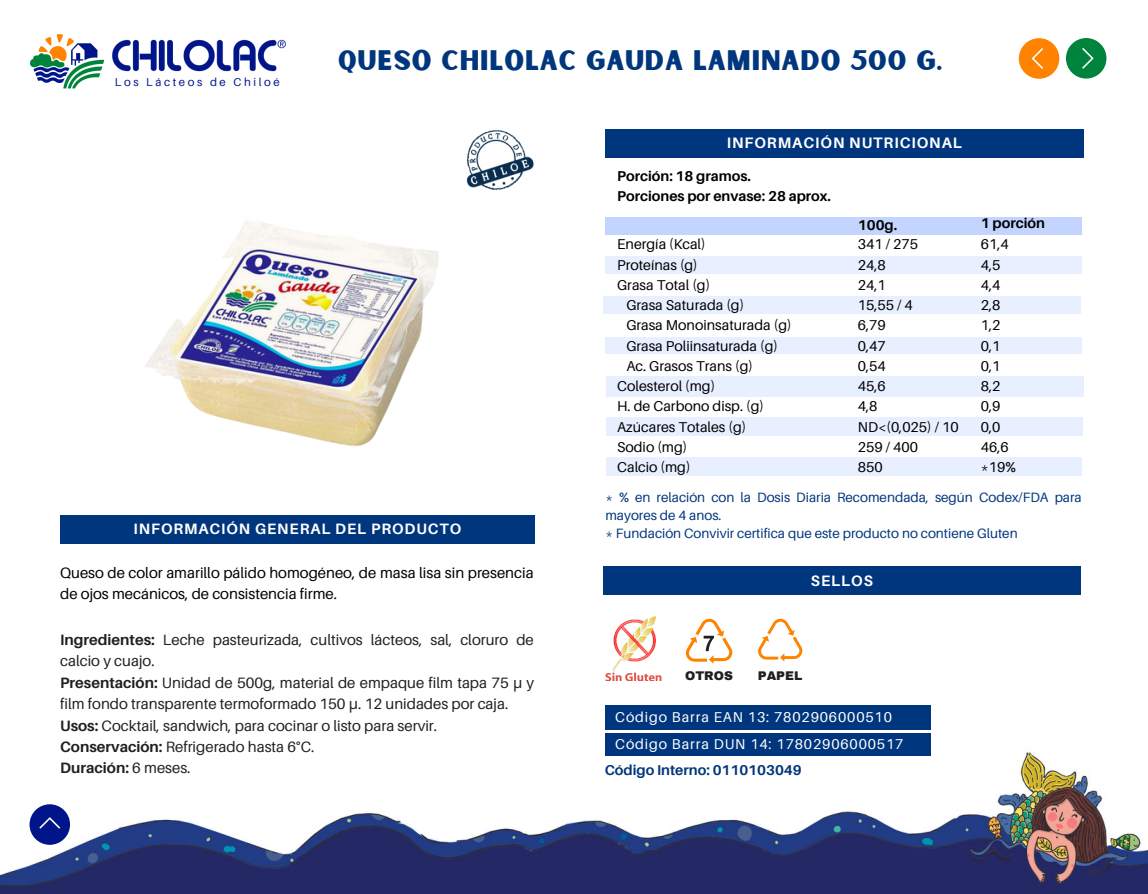
<style>
.page{position:relative;width:1148px;height:894px;background:#fff}
.page>*{position:absolute;margin:0;border:0;box-sizing:border-box;transform-origin:0 0}
.t1{font:27px "Sunborn Sans One";letter-spacing:.035em;color:#00367d}
.t2{font:700 15.15px "Aileron";letter-spacing:.06em;color:#fff}
.t3{font:15px/21.3px "Aileron";color:#221f20}
.t4{font:15px/21.3px "Aileron";color:#000}
.t5{font:700 15px "Aileron";letter-spacing:.06em;color:#fff}
.t6{font:700 15px "Aileron";color:#221f20}
.t7{font:14.25px "Aileron";color:#000}
.t8{font:14.25px "Aileron";letter-spacing:.06em;color:#fff}
.t9{font:700 14.25px "Aileron";color:#000}
.t10{font:700 14.25px "Aileron";color:#00367d}
.t11{font:13.5px/18px "Aileron";color:#00367d}
.t12{font:900 12.3px "Archivo";color:#221f20}
.t13{font:11.4px "Aileron";letter-spacing:.225em;color:#001589}
.s1{font-weight:700}
.s2{font-family:"Noto Sans"}
.s3{font-weight:400}
</style>
<div class="page">
<img style="left:466px;top:130px;width:68px;height:60px">
<img style="left:606px;top:616px;width:55px;height:64px">
<svg style="left:758px;top:618px;width:44px;height:43px"></svg>
<svg style="left:685px;top:618px;width:47px;height:45px"></svg>
<div style="left:604px;top:256px;width:477px;height:18px;background:#e8efff"></div>
<div style="left:603px;top:296px;width:477px;height:17px;background:#e8efff"></div>
<div style="left:604px;top:337px;width:477px;height:17px;background:#e8efff"></div>
<div style="left:606px;top:376px;width:477px;height:20px;background:#e8efff"></div>
<div style="left:606px;top:417px;width:476px;height:18px;background:#e8efff"></div>
<div style="left:606px;top:457px;width:475px;height:19px;background:#e8efff"></div>
<div style="left:605px;top:217px;width:476px;height:17px;background:#c3d5ff"></div>
<div style="left:605px;top:129px;width:478px;height:28px;background:#00367d"></div>
<img style="left:0;top:733px;width:1148px;height:160px">
<div style="left:604px;top:705px;width:326px;height:24px;background:#00367d"></div>
<div style="left:604px;top:733px;width:326px;height:22px;background:#00367d"></div>
<div style="left:60px;top:515px;width:474px;height:28px;background:#00367d"></div>
<img style="left:30px;top:35px;width:75px;height:54px">
<img style="left:112px;top:39px;width:174px;height:33px">
<div style="left:603px;top:566px;width:477px;height:29px;background:#00367d"></div>
<img style="left:145px;top:221px;width:294px;height:226px">
<div style="left:1065px;top:38px;width:41px;height:41px;background:#00833d;border-radius:20px"></div>
<svg style="left:1082px;top:48px;width:11px;height:21px"></svg>
<div style="left:1018px;top:38px;width:41px;height:41px;background:#ff8200;border-radius:20px"></div>
<svg style="left:1031px;top:48px;width:12px;height:21px"></svg>
<div style="left:30px;top:804px;width:40px;height:40px;background:#001589;border-radius:20px"></div>
<svg style="left:39px;top:817px;width:21px;height:11px"></svg>
<p class="t13" style="left:115px;top:75px;width:166px">Los Lácteos de Chiloé</p>
<p class="t1" style="left:338px;top:43px;width:605px">QUESO CHILOLAC GAUDA LAMINADO 500 G.</p>
<p class="t2" style="left:727px;top:133px;width:237px">INFORMACIÓN NUTRICIONAL</p>
<p class="t9" style="left:617px;top:167px;width:135px">Porción: 18 gramos.</p>
<p class="t9" style="left:617px;top:187px;width:215px">Porciones por envase: 28 aprox.</p>
<p class="t7" style="left:617px;top:235px;width:90px">Energía (Kcal)</p>
<p class="t7" style="left:617px;top:256px;width:82px">Proteínas (g)</p>
<p class="t7" style="left:617px;top:276px;width:94px">Grasa Total (g)</p>
<p class="t7" style="left:626px;top:296px;width:119px">Grasa Saturada (g)</p>
<p class="t7" style="left:626px;top:316px;width:167px">Grasa Monoinsaturada (g)</p>
<p class="t7" style="left:626px;top:337px;width:153px">Grasa Poliinsaturada (g)</p>
<p class="t7" style="left:626px;top:357px;width:128px">Ac. Grasos Trans (g)</p>
<p class="t7" style="left:617px;top:377px;width:99px">Colesterol (mg)</p>
<p class="t7" style="left:617px;top:397px;width:148px">H. de Carbono disp. (g)</p>
<p class="t7" style="left:617px;top:418px;width:131px">Azúcares Totales (g)</p>
<p class="t7" style="left:617px;top:438px;width:72px">Sodio (mg)</p>
<p class="t7" style="left:617px;top:458px;width:75px">Calcio (mg)</p>
<p class="t9" style="left:858px;top:216px;width:41px">100g.</p>
<p class="t9" style="left:980px;top:214px;width:66px">1 porción</p>
<p class="t7" style="left:858px;top:235px;width:62px">341 / 275</p>
<p class="t7" style="left:858px;top:256px;width:29px">24,8</p>
<p class="t7" style="left:858px;top:276px;width:29px">24,1</p>
<p class="t7" style="left:858px;top:296px;width:56px">15,55 / 4</p>
<p class="t7" style="left:858px;top:316px;width:29px">6,79</p>
<p class="t7" style="left:858px;top:337px;width:29px">0,47</p>
<p class="t7" style="left:858px;top:357px;width:29px">0,54</p>
<p class="t7" style="left:858px;top:377px;width:29px">45,6</p>
<p class="t7" style="left:858px;top:397px;width:21px">4,8</p>
<p class="t7" style="left:858px;top:418px;width:102px">ND&lt;(0,025) / 10</p>
<p class="t7" style="left:858px;top:438px;width:62px">259 / 400</p>
<p class="t7" style="left:858px;top:458px;width:26px">850</p>
<p class="t7" style="left:980px;top:235px;width:29px">61,4</p>
<p class="t7" style="left:980px;top:256px;width:21px">4,5</p>
<p class="t7" style="left:980px;top:276px;width:21px">4,4</p>
<p class="t7" style="left:980px;top:296px;width:21px">2,8</p>
<p class="t7" style="left:980px;top:316px;width:21px">1,2</p>
<p class="t7" style="left:980px;top:337px;width:21px">0,1</p>
<p class="t7" style="left:980px;top:357px;width:21px">0,1</p>
<p class="t7" style="left:980px;top:377px;width:21px">8,2</p>
<p class="t7" style="left:980px;top:397px;width:21px">0,9</p>
<p class="t7" style="left:980px;top:418px;width:21px">0,0</p>
<p class="t7" style="left:980px;top:438px;width:29px">46,6</p>
<p class="t7" style="left:980px;top:458px;width:37px">*19%</p>
<p class="t5" style="left:134px;top:519px;width:329px">INFORMACIÓN GENERAL DEL PRODUCTO</p>
<p class="t4" style="left:60px;top:561px;width:475px">Queso de color amarillo pálido homogéneo, de masa lisa sin presencia de ojos mecánicos, de consistencia firme.</p>
<p class="t3" style="left:60px;top:628px;width:475px"><span class="s1">Ingredientes:</span> Leche pasteurizada, cultivos lácteos, sal, cloruro de calcio y cuajo.</p>
<p class="t3" style="left:60px;top:671px;width:475px"><span class="s1">Presentación:</span> Unidad de 500g, material de empaque film tapa 75 <span class="s2">µ</span> y film fondo transparente termoformado 150 <span class="s2">µ</span>. 12 unidades por caja.</p>
<p class="t3" style="left:60px;top:714px;width:378px"><span class="s1">Usos:</span> Cocktail, sandwich, para cocinar o listo para servir.</p>
<p class="t3" style="left:60px;top:735px;width:256px"><span class="s1">Conservación:</span> Refrigerado hasta 6°C.</p>
<p class="t6" style="left:60px;top:758px;width:132px">Duración: <span class="s3">6 meses.</span></p>
<p class="t11" style="left:605px;top:487px;width:478px">* % en relación con la Dosis Diaria Recomendada, según Codex/FDA para mayores de 4 anos.</p>
<p class="t11" style="left:605px;top:523px;width:414px">* Fundación Convivir certifica que este producto no contiene Gluten</p>
<p class="t2" style="left:811px;top:570px;width:64px">SELLOS</p>
<p class="t12" style="left:685px;top:668px;width:49px">OTROS</p>
<p class="t12" style="left:757px;top:668px;width:46px">PAPEL</p>
<p class="t8" style="left:615px;top:708px;width:278px">Código Barra EAN 13: 7802906000510</p>
<p class="t8" style="left:615px;top:735px;width:290px">Código Barra DUN 14: 17802906000517</p>
<p class="t10" style="left:604px;top:761px;width:198px">Código Interno: 0110103049</p>
</div>
